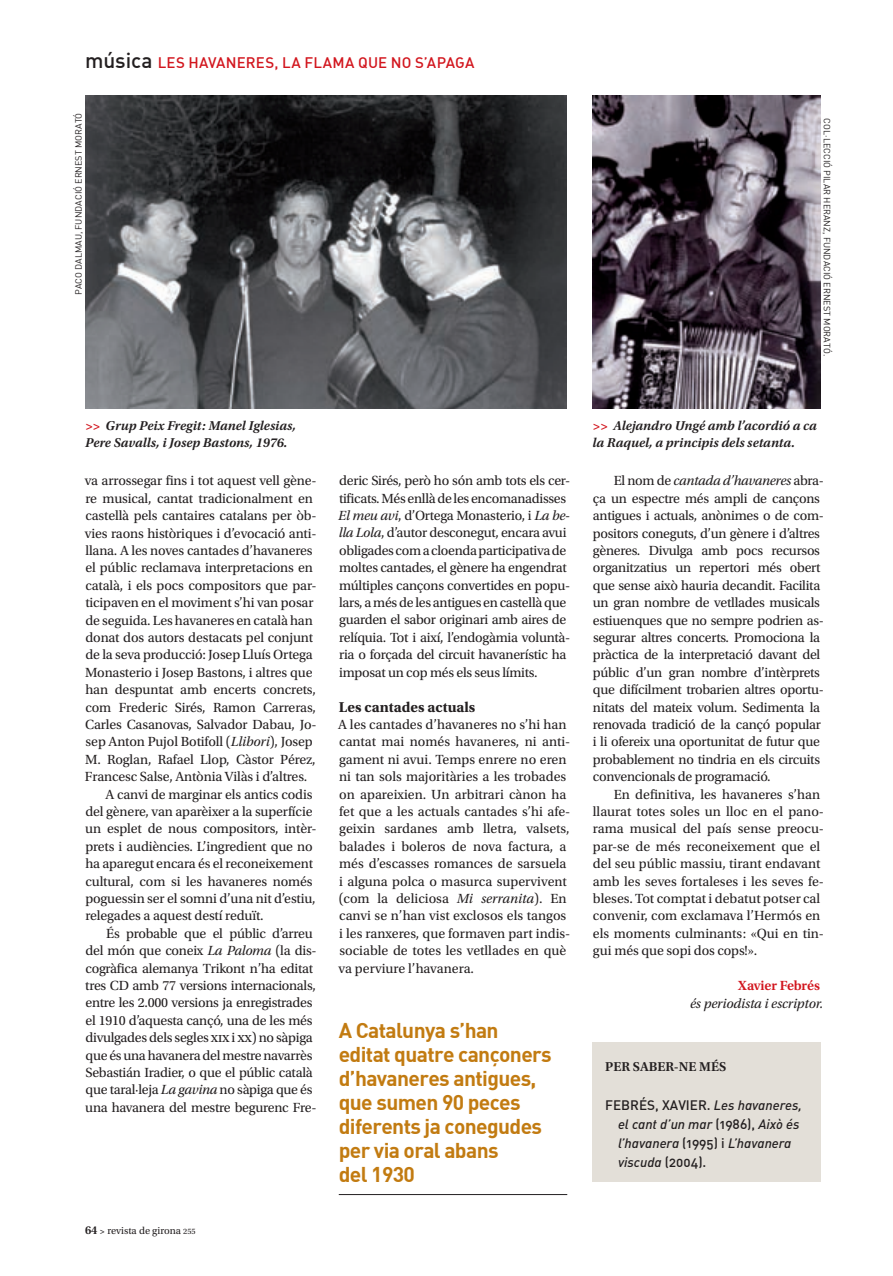
<style>
.page{position:relative;width:893px;height:1276px;background:#fff}
.page>*{position:absolute;margin:0;border:0;box-sizing:border-box;transform-origin:0 0}
.Secccions_Frases_des{font:21px/24px "DIN Bold";letter-spacing:-.03em;color:#c27b11}
.t1{font:15px "DIN Medium Alternate";letter-spacing:.01em;color:#d2161e}
.Seccions_intertitol{font:700 15px "Utopia Std";color:#231f20}
.t2{font:13.95px/17.4px "Utopia Std";letter-spacing:-.015em;color:#231f20}
.t3{font:italic 13.95px "Utopia Std";letter-spacing:-.01em;color:#231f20}
.t4{font:600 13.95px "Utopia Std";letter-spacing:-.01em;color:#d2161e}
.Secccions_Peus{font:italic 600 13.5px/17.4px "Utopia Std";color:#231f20}
.Per_saber-ne__més{font:13.5px/18.9px "DIN Medium Italic Alt";color:#231f20}
.Per_saber-ne__més-2{font:600 13.5px "Utopia Std";color:#231f20}
.t5{font:10.5px "Utopia Std";color:#231f20}
.Seccions_Fotograf{font:9px "DIN";color:#231f20}
.s1{font-size:21px;color:#231f20}
.s2{color:#d2161e}
.s3{font-style:italic}
.s4{font-weight:600;font-size:12px}
.s5{font-weight:600;font-size:9px}
.s6{font-size:8.25px}
.s7{font-family:"DIN Medium Alternate"}
</style>
<div class="page">
<hr style="left:892px;top:0;width:1px;height:1276px;background:#e1d7d2">
<hr style="left:339px;top:1194px;width:228px;height:1px;background:#231f20">
<div style="left:592px;top:1042px;width:229px;height:139px;background:#e3dfd8"></div>
<img style="left:85px;top:95px;width:482px;height:313px">
<img style="left:592px;top:95px;width:229px;height:313px">
<p class="t1" style="left:85px;top:53px;width:391px"><span class="s1">MÚSICA</span> LES HAVANERES, LA FLAMA QUE NO S’APAGA</p>
<p class="Seccions_Fotograf" style="left:73px;top:295px;width:184px;rotate:-90deg">Paco Dalmau, Fundació Ernest M orató</p>
<p class="Seccions_Fotograf" style="left:833px;top:118px;width:239px;rotate:90deg">Col·lecció Pilar Heranz, Fundació Ernest M orató.</p>
<p class="Secccions_Peus" style="left:85px;top:417px;width:212px"><span class="s2">&gt;&gt;</span> Grup Peix Fregit: Manel Iglesias,</p>
<p class="Secccions_Peus" style="left:85px;top:434px;width:204px">Pere Savalls, i Josep Bastons, 1976.</p>
<p class="t2" style="left:85px;top:472px;width:233px">va arrossegar fins i tot aquest vell gène&shy;re musical, cantat tradicionalment en castellà pels cantaires catalans per òb&shy;vies raons històriques i d’evocació anti&shy;llana. A les noves cantades d’havaneres el públic reclamava interpretacions en català, i els pocs compositors que par&shy;ticipaven en el moviment s’hi van posar de seguida. Les havaneres en català han donat dos autors destacats pel conjunt de la seva producció: Josep Lluís Ortega Monasterio i Josep Bastons, i altres que han despuntat amb encerts concrets, com Frederic Sirés, Ramon Carreras, Carles Casanovas, Salvador Dabau, Jo&shy;sep Anton Pujol Botifoll (<span class="s3">Llibori</span>), Josep M. Roglan, Rafael Llop, Càstor Pérez, Francesc Salse, Antònia Vilàs i d’altres.</p>
<p class="t2" style="left:85px;top:785px;width:233px;text-indent:20px">A canvi de marginar els antics codis del gènere, van aparèixer a la superfície un esplet de nous compositors, intèr&shy;prets i audiències. L’ingredient que no ha aparegut encara és el reconeixement cultural, com si les havaneres només poguessin ser el somni d’una nit d’estiu, relegades a aquest destí reduït.</p>
<p class="t2" style="left:85px;top:925px;width:233px;text-indent:21px">És probable que el públic d’arreu del món que coneix <span class="s3">La Paloma</span> (la dis&shy;cogràfica alemanya Trikont n’ha editat tres CD amb 77 versions internacionals, entre les 2.000 versions ja enregistrades el 1910 d’aquesta cançó, una de les més divulgades dels segles xix i xx) no sàpiga que és una havanera del mestre navarrès Sebastián Iradier, o que el públic català que taral·leja <span class="s3">La gavina</span> no sàpiga que és una havanera del mestre begurenc Fre-</p>
<p class="t5" style="left:85px;top:1224px;width:112px"><span class="s4">64</span> <span class="s5">&gt;</span> revista de girona <span class="s6">255</span></p>
<p class="t2" style="left:338px;top:472px;width:234px">deric Sirés, però ho són amb tots els cer&shy;tificats. Més enllà de les encomanadisses <span class="s3">El meu avi</span>, d’Ortega Monasterio, i <span class="s3">La be&shy;lla Lola</span>, d’autor desconegut, encara avui obligades com a cloenda participativa de moltes cantades, el gènere ha engendrat múltiples cançons convertides en popu&shy;lars, a més de les antigues en castellà que guarden el sabor originari amb aires de relíquia. Tot i així, l’endogàmia voluntà&shy;ria o forçada del circuit havanerístic ha imposat un cop més els seus límits.</p>
<p class="Seccions_intertitol" style="left:339px;top:698px;width:138px">Les cantades actuals</p>
<p class="t2" style="left:338px;top:716px;width:234px">A les cantades d’havaneres no s’hi han cantat mai només havaneres, ni anti&shy;gament ni avui. Temps enrere no eren ni tan sols majoritàries a les trobades on apareixien. Un arbitrari cànon ha fet que a les actuals cantades s’hi afe&shy;geixin sardanes amb lletra, valsets, balades i boleros de nova factura, a més d’escasses romances de sarsuela i alguna polca o masurca supervivent (com la deliciosa <span class="s3">Mi serranita</span>). En canvi se n’han vist exclosos els tangos i les ranxeres, que formaven part indis&shy;sociable de totes les vetllades en què va perviure l’havanera.</p>
<p class="Secccions_Frases_des" style="left:339px;top:1017px;width:214px">A Catalunya s’han editat quatre cançoners d’havaneres antigues, que sumen 90 peces diferents ja conegudes per via oral abans<br>del 1930</p>
<p class="Secccions_Peus" style="left:592px;top:417px;width:226px"><span class="s2">&gt;&gt;</span> Alejandro Ungé amb l’acordió a ca la Raquel, a principis dels setanta.</p>
<p class="t2" style="left:593px;top:472px;width:233px;text-indent:21px">El nom de <span class="s3">cantada d’havaneres</span> abra&shy;ça un espectre més ampli de cançons antigues i actuals, anònimes o de com&shy;positors coneguts, d’un gènere i d’altres gèneres. Divulga amb pocs recursos organitzatius un repertori més obert que sense això hauria decandit. Facilita un gran nombre de vetllades musicals estiuenques que no sempre podrien as&shy;segurar altres concerts. Promociona la pràctica de la interpretació davant del públic d’un gran nombre d’intèrprets que difícilment trobarien altres oportu&shy;nitats del mateix volum. Sedimenta la renovada tradició de la cançó popular i li ofereix una oportunitat de futur que probablement no tindria en els circuits convencionals de programació.</p>
<p class="t2" style="left:593px;top:785px;width:233px;text-indent:21px">En definitiva, les havaneres s’han llaurat totes soles un lloc en el pano&shy;rama musical del país sense preocu&shy;par-se de més reconeixement que el del seu públic massiu, tirant endavant amb les seves fortaleses i les seves fe&shy;bleses. Tot comptat i debatut potser cal convenir, com exclamava l’Hermós en els moments culminants: «Qui en tin&shy;gui més que sopi dos cops!».</p>
<p class="t4" style="left:738px;top:977px;width:83px">Xavier Febrés</p>
<p class="t3" style="left:690px;top:995px;width:135px">és periodista i escriptor.</p>
<p class="Per_saber-ne__més-2" style="left:605px;top:1059px;width:123px">PER SABER-NE MÉS</p>
<p class="Per_saber-ne__més" style="left:618px;top:1095px;width:185px;text-indent:-13px"><span class="s7">FEB RÉS, XAVIER.</span> Les havaneres, el cant d’un mar <span class="s7">(1986),</span> Això és l’havanera <span class="s7">(1995) I</span> L’havanera viscuda <span class="s7">(2004).</span></p>
</div>
